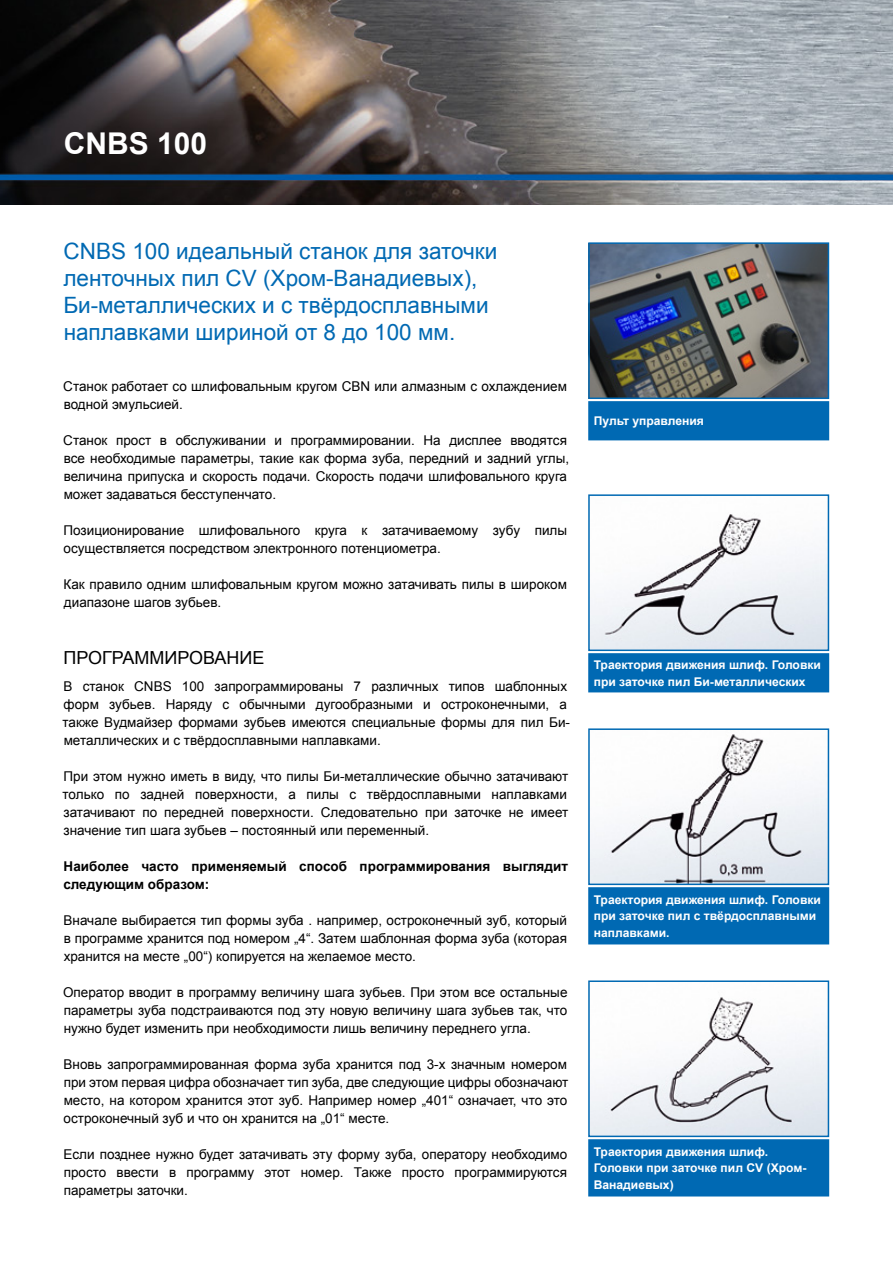
<style>
.page{position:relative;width:893px;height:1263px;background:#fff}
.page>*{position:absolute;margin:0;border:0;box-sizing:border-box;transform-origin:0 0}
.t1{font:700 30px "Arial";color:#fff}
.t2{font:22.5px/27px "Arial";color:#0069b3}
.t3{font:18px "Arial";color:#000}
.t4{font:13.5px/18px "Arial";color:#000}
.t5{font:700 13.5px/18px "Arial";color:#000}
.t6{font:700 12px/16.6px "Arial";color:#fff}
</style>
<div class="page">
<img style="left:0;top:0;width:893px;height:204px">
<div style="left:589px;top:402px;width:239px;height:38px;background:#0069b3"></div>
<div style="left:588px;top:401px;width:241px;height:39px;border:2px solid #0069b3"></div>
<img style="left:591px;top:245px;width:235px;height:151px">
<div style="left:588px;top:242px;width:241px;height:157px;border:2px solid #0069b3"></div>
<div style="left:589px;top:654px;width:239px;height:38px;background:#0069b3"></div>
<div style="left:588px;top:653px;width:241px;height:39px;border:2px solid #0069b3"></div>
<img style="left:591px;top:514px;width:235px;height:134px">
<div style="left:588px;top:494px;width:241px;height:157px;border:2px solid #0069b3"></div>
<div style="left:589px;top:888px;width:239px;height:56px;background:#0069b3"></div>
<div style="left:588px;top:887px;width:241px;height:57px;border:2px solid #0069b3"></div>
<img style="left:591px;top:734px;width:235px;height:148px">
<div style="left:588px;top:728px;width:241px;height:157px;border:2px solid #0069b3"></div>
<div style="left:589px;top:1140px;width:239px;height:56px;background:#0069b3"></div>
<div style="left:588px;top:1139px;width:241px;height:57px;border:2px solid #0069b3"></div>
<img style="left:591px;top:997px;width:235px;height:137px">
<div style="left:588px;top:980px;width:241px;height:157px;border:2px solid #0069b3"></div>
<h1 class="t1" style="left:64px;top:123px;width:145px">CNBS 100</h1>
<h2 class="t2" style="left:63px;top:238px;width:435px">CNBS 100 идеальный станок для заточки ленточных пил CV (Хром-Ванадиевых), Би-металлических и с твёрдосплавными наплавками шириной от 8 до 100 мм.</h2>
<p class="t4" style="left:63px;top:377px;width:505px">Станок работает со шлифовальным кругом CBN или алмазным с охлаждением водной эмульсией.</p>
<p class="t4" style="left:63px;top:431px;width:507px">Станок прост в обслуживании и программировании. На дисплее вводятся все необходимые параметры, такие как форма зуба, передний и задний углы, величина припуска и скорость подачи. Скорость подачи шлифовального круга может задаваться бесступенчато.</p>
<p class="t4" style="left:64px;top:521px;width:505px">Позиционирование шлифовального круга к затачиваемому зубу пилы осуществляется посредством электронного потенциометра.</p>
<p class="t4" style="left:64px;top:575px;width:505px">Как правило одним шлифовальным кругом можно затачивать пилы в широком диапазоне шагов зубьев.</p>
<h3 class="t3" style="left:63px;top:646px;width:202px">ПРОГРАММИРОВАНИЕ</h3>
<p class="t4" style="left:63px;top:678px;width:509px">В станок CNBS 100 запрограммированы 7 различных типов шаблонных форм зубьев. Наряду с обычными дугообразными и остроконечными, а также Вудмайзер формами зубьев имеются специальные формы для пил Би&shy;металлических и с твёрдосплавными наплавками.</p>
<p class="t4" style="left:63px;top:768px;width:507px;text-align:justify">При этом нужно иметь в виду, что пилы Би-металлические обычно затачивают только по задней поверхности, а пилы с твёрдосплавными наплавками затачивают по передней поверхности. Следовательно при заточке не имеет значение тип шага зубьев – постоянный или переменный.</p>
<p class="t5" style="left:63px;top:858px;width:506px">Наиболее часто применяемый способ программирования выглядит следующим образом:</p>
<p class="t4" style="left:64px;top:912px;width:505px;text-align:justify">Вначале выбирается тип формы зуба . например, остроконечный зуб, который в программе хранится под номером „4“. Затем шаблонная форма зуба (которая хранится на месте „00“) копируется на желаемое место.</p>
<p class="t4" style="left:63px;top:984px;width:506px;text-align:justify">Оператор вводит в программу величину шага зубьев. При этом все остальные параметры зуба подстраиваются под эту новую величину шага зубьев так, что нужно будет изменить при необходимости лишь величину переднего угла.</p>
<p class="t4" style="left:64px;top:1056px;width:506px;text-align:justify">Вновь запрограммированная форма зуба хранится под 3-х значным номером при этом первая цифра обозначает тип зуба, две следующие цифры обозначают место, на котором хранится этот зуб. Например номер „401“ означает, что это остроконечный зуб и что он хранится на „01“ месте.</p>
<p class="t4" style="left:64px;top:1146px;width:505px;text-align:justify">Если позднее нужно будет затачивать эту форму зуба, оператору необходимо просто ввести в программу этот номер. Также просто программируются параметры заточки.</p>
<p class="t6" style="left:594px;top:413px;width:112px">Пульт управления</p>
<p class="t6" style="left:594px;top:657px;width:229px">Траектория движения шлиф. Головки при заточке пил Би-металлических</p>
<p class="t6" style="left:594px;top:891px;width:229px">Траектория движения шлиф. Головки при заточке пил с твёрдосплавными наплавками.</p>
<p class="t6" style="left:594px;top:1143px;width:214px">Траектория движения шлиф.<br>Головки при заточке пил CV (Хром-<br>Ванадиевых)</p>
</div>
